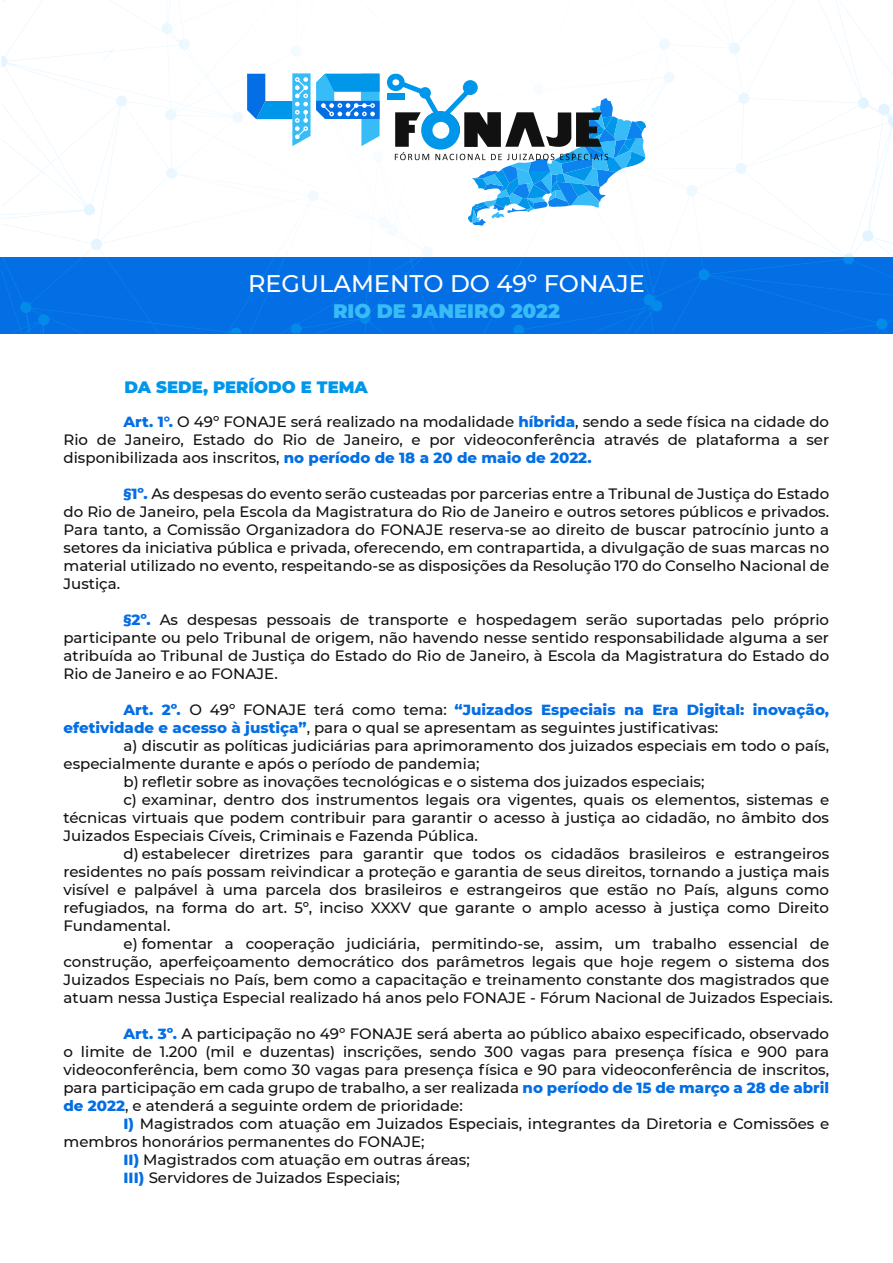
<style>
.page{position:relative;width:893px;height:1263px;background:#fff}
.page>*{position:absolute;margin:0;border:0;box-sizing:border-box;transform-origin:0 0}
.t1{font:500 24px "Montserrat";color:#fff}
.t2{font:900 19.5px "Montserrat";color:#37bcf7}
.t3{font:900 16.5px "Montserrat";color:#0097eb}
.t4{font:500 15px/18px "Montserrat";color:#111;text-align:justify}
.t5{font:800 15px "Montserrat";color:#046ee4}
.s1{font-weight:800;color:#046ee4}
.s2{font-weight:500;color:#111}
</style>
<div class="page">
<div style="left:0;top:257px;width:893px;height:76px;background:#046ee4"></div>
<svg style="left:101px;top:48px;width:13px;height:15px"></svg>
<svg style="left:836px;top:0;width:57px;height:77px"></svg>
<svg style="left:31px;top:80px;width:861px;height:252px"></svg>
<svg style="left:247px;top:73px;width:133px;height:73px"></svg>
<svg style="left:387px;top:74px;width:259px;height:152px"></svg>
<div style="left:463px;top:80px;width:15px;height:15px;background:#0097eb;border-radius:50%"></div>
<div style="left:419px;top:87px;width:12px;height:12px;background:#0097eb;border-radius:50%"></div>
<div style="left:421px;top:111px;width:39px;height:39px;background:#0097eb;border-radius:50%"></div>
<div style="left:432px;top:122px;width:17px;height:17px;background:#fff;border-radius:50%"></div>
<h1 class="t1" style="left:248px;top:266px;width:398px">REGULAMENTO DO 49º FONAJE</h1>
<h2 class="t2" style="left:333px;top:297px;width:228px">RIO DE JANEIRO 2022</h2>
<p class="t3" style="left:124px;top:375px;width:245px">DA SEDE, PERÍODO E TEMA</p>
<p class="t4" style="left:64px;top:412px;width:767px;text-indent:60px"><span class="s1">Art. 1°.</span> O 49º FONAJE será realizado na modalidade <span class="s1">híbrida</span>, sendo a sede física na cidade do Rio de Janeiro, Estado do Rio de Janeiro, e por videoconferência através de plataforma a ser disponibilizada aos inscritos, <span class="s1">no período de 18 a 20 de maio de 2022.</span></p>
<p class="t4" style="left:64px;top:484px;width:767px;text-indent:60px"><span class="s1">§1º.</span> As despesas do evento serão custeadas por parcerias entre a Tribunal de Justiça do Estado do Rio de Janeiro, pela Escola da Magistratura do Rio de Janeiro e outros setores públicos e privados.<br>Para tanto, a Comissão Organizadora do FONAJE reserva-se ao direito de buscar patrocínio junto a setores da iniciativa pública e privada, oferecendo, em contrapartida, a divulgação de suas marcas no material utilizado no evento, respeitando-se as disposições da Resolução 170 do Conselho Nacional de Justiça.</p>
<p class="t4" style="left:64px;top:610px;width:767px;text-indent:60px"><span class="s1">§2º.</span> As despesas pessoais de transporte e hospedagem serão suportadas pelo próprio participante ou pelo Tribunal de origem, não havendo nesse sentido responsabilidade alguma a ser atribuída ao Tribunal de Justiça do Estado do Rio de Janeiro, à Escola da Magistratura do Estado do Rio de Janeiro e ao FONAJE.</p>
<p class="t5" style="left:124px;top:698px;width:707px">Art. 2º. <span class="s2">O 49º FONAJE terá como tema:</span> “Juizados Especiais na Era Digital: inovação,</p>
<p class="t4" style="left:64px;top:718px;width:656px"><span class="s1">efetividade e acesso à justiça”</span>, para o qual se apresentam as seguintes justificativas:</p>
<p class="t4" style="left:124px;top:736px;width:707px">a) discutir as políticas judiciárias para aprimoramento dos juizados especiais em todo o país,</p>
<p class="t4" style="left:64px;top:754px;width:417px">especialmente durante e após o período de pandemia;</p>
<p class="t4" style="left:124px;top:772px;width:582px">b) refletir sobre as inovações tecnológicas e o sistema dos juizados especiais;</p>
<p class="t4" style="left:124px;top:790px;width:707px">c) examinar, dentro dos instrumentos legais ora vigentes, quais os elementos, sistemas e</p>
<p class="t4" style="left:64px;top:808px;width:767px">técnicas virtuais que podem contribuir para garantir o acesso à justiça ao cidadão, no âmbito dos</p>
<p class="t4" style="left:64px;top:826px;width:416px">Juizados Especiais Cíveis, Criminais e Fazenda Pública.</p>
<p class="t4" style="left:124px;top:844px;width:707px">d) estabelecer diretrizes para garantir que todos os cidadãos brasileiros e estrangeiros</p>
<p class="t4" style="left:64px;top:862px;width:767px">residentes no país possam reivindicar a proteção e garantia de seus direitos, tornando a justiça mais</p>
<p class="t4" style="left:64px;top:880px;width:767px">visível e palpável à uma parcela dos brasileiros e estrangeiros que estão no País, alguns como</p>
<p class="t4" style="left:64px;top:898px;width:767px">refugiados, na forma do art. 5º, inciso XXXV que garante o amplo acesso à justiça como Direito</p>
<p class="t4" style="left:64px;top:916px;width:108px">Fundamental.</p>
<p class="t4" style="left:124px;top:934px;width:707px">e) fomentar a cooperação judiciária, permitindo-se, assim, um trabalho essencial de</p>
<p class="t4" style="left:64px;top:952px;width:767px">construção, aperfeiçoamento democrático dos parâmetros legais que hoje regem o sistema dos</p>
<p class="t4" style="left:64px;top:970px;width:767px">Juizados Especiais no País, bem como a capacitação e treinamento constante dos magistrados que</p>
<p class="t4" style="left:64px;top:988px;width:771px">atuam nessa Justiça Especial realizado há anos pelo FONAJE - Fórum Nacional de Juizados Especiais.</p>
<p class="t4" style="left:124px;top:1024px;width:707px"><span class="s1">Art. 3º.</span> A participação no 49º FONAJE será aberta ao público abaixo especificado, observado</p>
<p class="t4" style="left:64px;top:1042px;width:767px">o limite de 1.200 (mil e duzentas) inscrições, sendo 300 vagas para presença física e 900 para</p>
<p class="t4" style="left:64px;top:1060px;width:767px">videoconferência, bem como 30 vagas para presença física e 90 para videoconferência de inscritos,</p>
<p class="t4" style="left:64px;top:1078px;width:767px">para participação em cada grupo de trabalho, a ser realizada <span class="s1">no período de 15 de março a 28 de abril</span></p>
<p class="t4" style="left:64px;top:1096px;width:401px"><span class="s1">de 2022</span>, e atenderá a seguinte ordem de prioridade:</p>
<p class="t4" style="left:124px;top:1114px;width:707px"><span class="s1">I)</span> Magistrados com atuação em Juizados Especiais, integrantes da Diretoria e Comissões e</p>
<p class="t4" style="left:64px;top:1132px;width:362px">membros honorários permanentes do FONAJE;</p>
<p class="t4" style="left:124px;top:1150px;width:348px"><span class="s1">II)</span> Magistrados com atuação em outras áreas;</p>
<p class="t4" style="left:124px;top:1168px;width:278px"><span class="s1">III)</span> Servidores de Juizados Especiais;</p>
</div>
